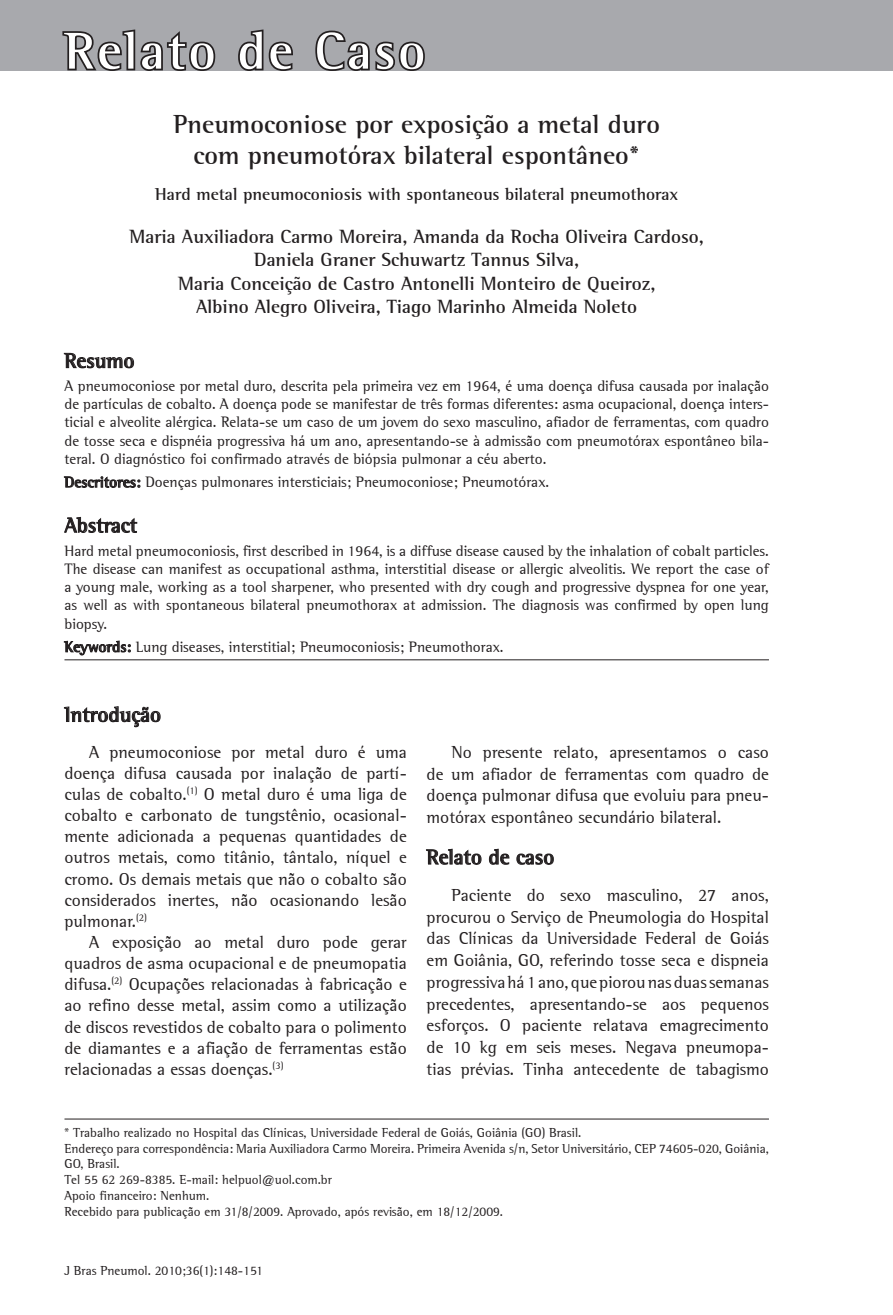
<style>
.page{position:relative;width:893px;height:1315px;background:#fff}
.page>*{position:absolute;margin:0;border:0;box-sizing:border-box;transform-origin:0 0}
.capítulo{font:700 52.5px "Libre Semi Serif S Si";letter-spacing:.05em;color:#fff}
.título___1o_idioma{font:700 26.25px/31.5px "Libre Semi Serif S Si";color:#231f20;text-align:center}
.sub_título___1o_níve{font:700 21px "Libre Semi Serif S Si";color:#231f20}
.resumo___título{font:700 21px "Libre Semi Serif S Si";color:#231f20}
.autores{font:700 19.25px/23.1px "Libre Semi Serif S Si";color:#231f20;text-align:center}
.corpo_português{font:17.5px/21.2px "Libre Semi Serif S Si";color:#231f20;text-align:justify}
.título___2o_idioma{font:700 17.5px "Libre Semi Serif S Si";color:#231f20}
.resumo___português{font:15.22px/18.2px "Libre Semi Serif S Si";color:#231f20;text-align:justify}
.resumo___inglês__Sem{font:15.22px/18.2px "Libre Semi Serif S Si";color:#231f20;text-align:justify}
.palavras-chave___por{font:15.22px "Libre Semi Serif S Si";color:#231f20}
.palavras-chave___ing{font:15.22px "Libre Semi Serif S Si";color:#231f20}
.endereço{font:13.12px/15.8px "Libre Semi Serif S Si";color:#231f20}
.rodapé{font:13.12px "Libre Semi Serif S Si";color:#231f20}
.s1{font-weight:700}
</style>
<div class="page">
<div style="left:0;top:0;width:893px;height:70px;background:#a8a9ad"></div>
<svg style="left:426px;top:849px;width:55px;height:15px"></svg>
<svg style="left:489px;top:849px;width:20px;height:15px"></svg>
<svg style="left:517px;top:853px;width:37px;height:11px"></svg>
<svg style="left:64px;top:706px;width:96px;height:21px"></svg>
<svg style="left:64px;top:353px;width:70px;height:15px"></svg>
<svg style="left:64px;top:476px;width:76px;height:11px"></svg>
<svg style="left:64px;top:517px;width:73px;height:16px"></svg>
<svg style="left:64px;top:641px;width:67px;height:14px"></svg>
<hr style="left:64px;top:1118px;width:705px;height:1px;background:#231f20">
<hr style="left:64px;top:659px;width:705px;height:1px;background:#231f20">
<svg style="left:61px;top:29px;width:157px;height:42px"></svg>
<svg style="left:236px;top:29px;width:59px;height:42px"></svg>
<svg style="left:313px;top:30px;width:114px;height:41px"></svg>
<p class="capítulo" style="left:64px;top:19px;width:362px">Relato de Caso</p>
<p class="título___1o_idioma" style="left:174px;top:108px;width:488px">Pneumoconiose por exposição a metal duro com pneumotórax bilateral espontâneo*</p>
<p class="título___2o_idioma" style="left:155px;top:184px;width:524px">Hard metal pneumoconiosis with spontaneous bilateral pneumothorax</p>
<p class="autores" style="left:130px;top:225px;width:576px">Maria Auxiliadora Carmo Moreira, Amanda da Rocha Oliveira Cardoso, Daniela Graner Schuwartz Tannus Silva,<br>Maria Conceição de Castro Antonelli Monteiro de Queiroz,<br>Albino Alegro Oliveira, Tiago Marinho Almeida Noleto</p>
<p class="resumo___título" style="left:64px;top:348px;width:72px">Resumo</p>
<p class="resumo___português" style="left:64px;top:376px;width:706px">A pneumoconiose por metal duro, descrita pela primeira vez em 1964, é uma doença difusa causada por inalação de partículas de cobalto. A doença pode se manifestar de três formas diferentes: asma ocupacional, doença inters&shy;ticial e alveolite alérgica. Relata-se um caso de um jovem do sexo masculino, afiador de ferramentas, com quadro de tosse seca e dispnéia progressiva há um ano, apresentando-se à admissão com pneumotórax espontâneo bila&shy;teral. O diagnóstico foi confirmado através de biópsia pulmonar a céu aberto.</p>
<p class="palavras-chave___por" style="left:64px;top:473px;width:486px"><span class="s1">Descritores:</span> Doenças pulmonares intersticiais; Pneumoconiose; Pneumotórax.</p>
<p class="resumo___título" style="left:64px;top:512px;width:74px">Abstract</p>
<p class="resumo___inglês__Sem" style="left:64px;top:541px;width:706px">Hard metal pneumoconiosis, first described in 1964, is a diffuse disease caused by the inhalation of cobalt particles.<br>The disease can manifest as occupational asthma, interstitial disease or allergic alveolitis. We report the case of a young male, working as a tool sharpener, who presented with dry cough and progressive dyspnea for one year, as well as with spontaneous bilateral pneumothorax at admission. The diagnosis was confirmed by open lung biopsy.</p>
<p class="palavras-chave___ing" style="left:64px;top:638px;width:440px"><span class="s1">Keywords:</span> Lung diseases, interstitial; Pneumoconiosis; Pneumothorax.</p>
<p class="sub_título___1o_níve" style="left:64px;top:701px;width:98px">Introdução</p>
<p class="corpo_português" style="left:64px;top:741px;width:344px;text-indent:25px">A pneumoconiose por metal duro é uma doença difusa causada por inalação de partí&shy;culas de cobalto.<sup>(1)</sup> O metal duro é uma liga de cobalto e carbonato de tungstênio, ocasional&shy;mente adicionada a pequenas quantidades de outros metais, como titânio, tântalo, níquel e cromo. Os demais metais que não o cobalto são considerados inertes, não ocasionando lesão pulmonar.<sup>(2)</sup></p>
<p class="corpo_português" style="left:64px;top:931px;width:344px;text-indent:25px">A exposição ao metal duro pode gerar quadros de asma ocupacional e de pneumopatia difusa.<sup>(2)</sup> Ocupações relacionadas à fabricação e ao refino desse metal, assim como a utilização de discos revestidos de cobalto para o polimento de diamantes e a afiação de ferramentas estão relacionadas a essas doenças.<sup>(3)</sup></p>
<p class="corpo_português" style="left:427px;top:741px;width:344px;line-height:21.7px;text-indent:25px">No presente relato, apresentamos o caso de um afiador de ferramentas com quadro de doença pulmonar difusa que evoluiu para pneu&shy;motórax espontâneo secundário bilateral.</p>
<p class="sub_título___1o_níve" style="left:427px;top:844px;width:129px">Relato de caso</p>
<p class="corpo_português" style="left:427px;top:884px;width:344px;line-height:21.7px;text-indent:25px">Paciente do sexo masculino, 27 anos, procurou o Serviço de Pneumologia do Hospital das Clínicas da Universidade Federal de Goiás em Goiânia, GO, referindo tosse seca e dispneia progressiva há 1 ano, que piorou nas duas semanas precedentes, apresentando-se aos pequenos esforços. O paciente relatava emagrecimento de 10 kg em seis meses. Negava pneumopa&shy;tias prévias. Tinha antecedente de tabagismo</p>
<p class="endereço" style="left:64px;top:1124px;width:518px">* Trabalho realizado no Hospital das Clínicas, Universidade Federal de Goiás, Goiânia (GO) Brasil.</p>
<p class="endereço" style="left:64px;top:1140px;width:706px">Endereço para correspondência: Maria Auxiliadora Carmo Moreira. Primeira Avenida s/n, Setor Universitário, CEP 74605-020, Goiânia,<br>GO, Brasil.</p>
<p class="endereço" style="left:64px;top:1171px;width:269px">Tel 55 62 269-8385. E-mail: helpuol@uol.com.br</p>
<p class="endereço" style="left:64px;top:1187px;width:146px">Apoio financeiro: Nenhum.</p>
<p class="endereço" style="left:64px;top:1203px;width:440px">Recebido para publicação em 31/8/2009. Aprovado, após revisão, em 18/12/2009.</p>
<p class="rodapé" style="left:64px;top:1263px;width:200px">J Bras Pneumol. 2010;36(1):148-151</p>
</div>
